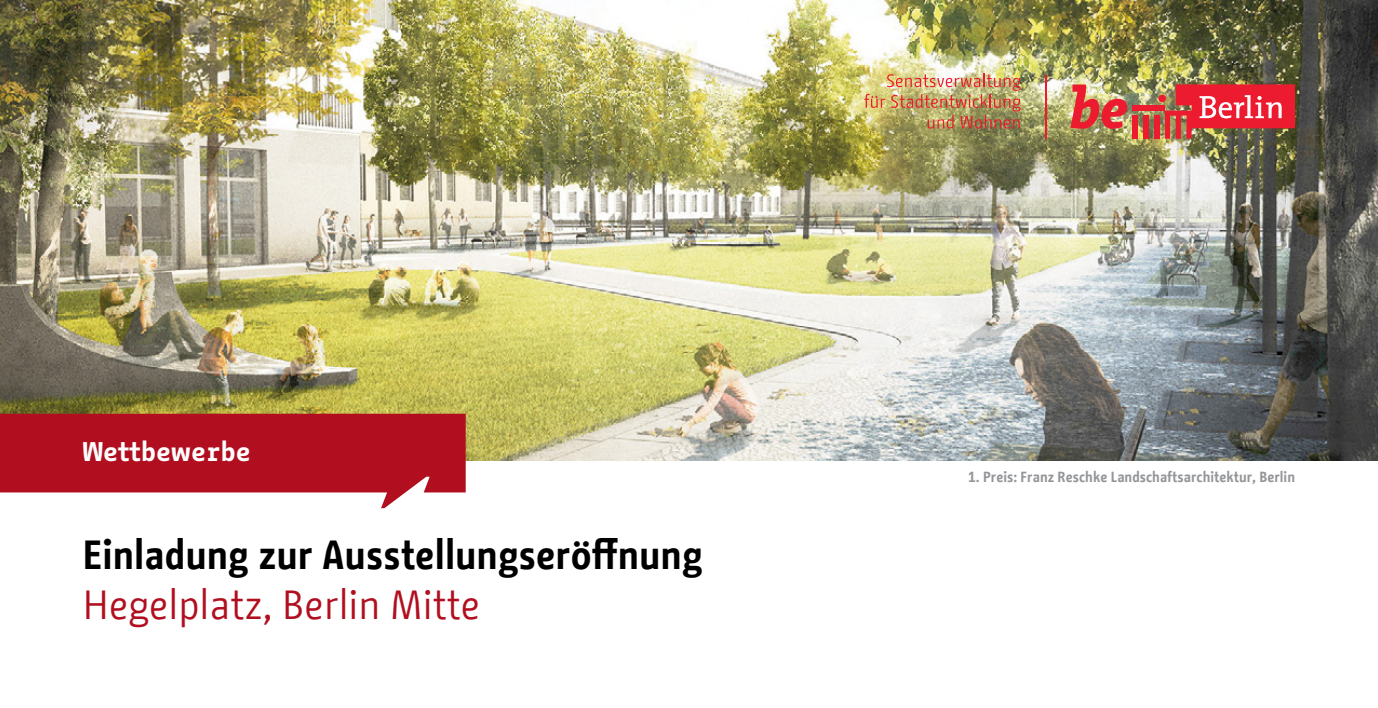
<style>
.page{position:relative;width:1378px;height:708px;background:#fff}
.page>*{position:absolute;margin:0;border:0;box-sizing:border-box;transform-origin:0 0}
.t1{font:700 40.5px "BMF Change";color:#000}
.t2{font:40.5px "BMF Change";color:#b10f1f}
.t3{font:700 27px "BMF Change Letter";color:#fff}
.t4{font:700 14.62px "BMF Change";color:#939598}
</style>
<div class="page">
<img style="left:0;top:0;width:1378px;height:461px">
<img style="left:1070px;top:85px;width:57px;height:44px">
<div style="left:1132px;top:116px;width:5px;height:23px;background:#ed1b2f"></div>
<div style="left:1143px;top:116px;width:5px;height:23px;background:#ed1b2f"></div>
<div style="left:1154px;top:116px;width:5px;height:23px;background:#ed1b2f"></div>
<div style="left:1132px;top:105px;width:33px;height:6px;background:#ed1b2f"></div>
<div style="left:1158px;top:95px;width:8px;height:7px;background:#ed1b2f;border-radius:50%"></div>
<img style="left:1165px;top:84px;width:130px;height:55px">
<hr style="left:1045px;top:75px;width:1px;height:64px;background:#ed1b2f">
<img style="left:864px;top:73px;width:156px;height:56px">
<svg style="left:0;top:414px;width:466px;height:94px;fill:#b10f1f"></svg>
<h2 class="t3" style="left:83px;top:433px;width:169px">Wettbewerbe</h2>
<h1 class="t1" style="left:83px;top:526px;width:621px">Einladung zur Ausstellungseröffnung</h1>
<h1 class="t2" style="left:83px;top:576px;width:399px">Hegelplatz, Berlin Mitte</h1>
<p class="t4" style="left:968px;top:466px;width:328px">1. Preis: Franz Reschke Landschaftsarchitektur, Berlin</p>
</div>
